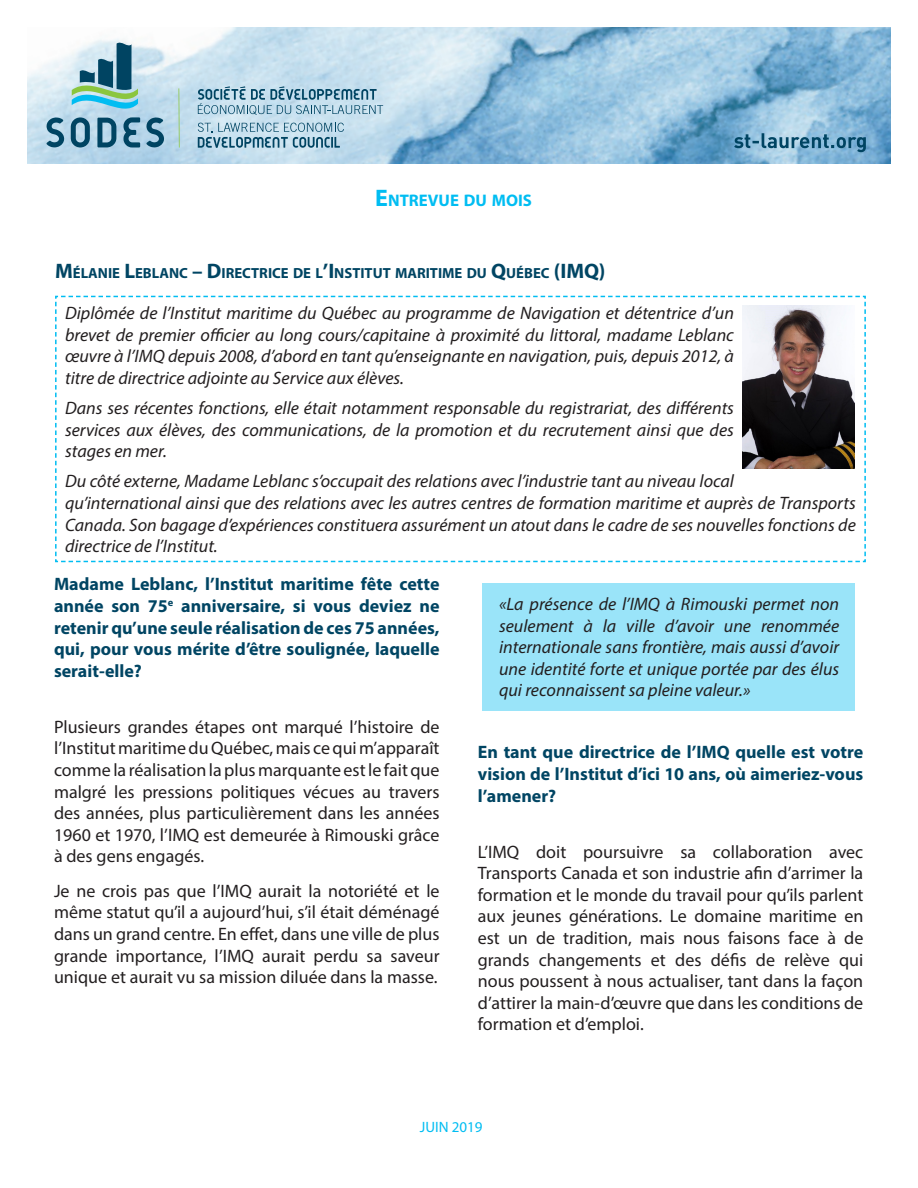
<style>
.page{position:relative;width:918px;height:1188px;background:#fff}
.page>*{position:absolute;margin:0;border:0;box-sizing:border-box;transform-origin:0 0}
.t1{font:italic 18px/21.6px "Myriad Pro";color:#231f20;text-align:justify}
.t2{font:18px/21.6px "Myriad Pro";color:#231f20;text-align:justify}
.t3{font:700 18px/21.6px "Myriad Pro";color:#004563;text-align:justify}
.t4{font:700 16.8px "Myriad Pro";color:#00bdf2}
.t5{font:15px "Myriad Pro";color:#00bdf2}
.t6{font:700 14.7px "Myriad Pro";color:#004563}
.s1{font-size:24px}
.s2{font-size:21px}
.s3{font-size:17.85px}
</style>
<div class="page">
<img style="left:27px;top:27px;width:864px;height:136px">
<svg style="left:47px;top:117px;width:17px;height:30px"></svg>
<svg style="left:146px;top:117px;width:18px;height:30px"></svg>
<svg style="left:71px;top:40px;width:69px;height:108px;background:#81afbd"></svg>
<hr style="left:178px;top:88px;width:2px;height:60px;background:#8bc63e">
<svg style="left:198px;top:86px;width:185px;height:29px;background:#99bcce"></svg>
<svg style="left:198px;top:123px;width:146px;height:25px;background:#94b8ca"></svg>
<svg style="left:734px;top:133px;width:132px;height:19px;background:#6a9dba"></svg>
<svg style="left:55px;top:295px;width:811px;height:268px"></svg>
<img style="left:743px;top:306px;width:111px;height:163px">
<div style="left:482px;top:584px;width:372px;height:127px;background:#9ae4f9"></div>
<p class="t4" style="left:375px;top:189px;width:158px"><span class="s1">E</span>NTREVUE DU MOIS</p>
<p class="t6" style="left:55px;top:264px;width:552px"><span class="s2">M</span>ÉLANIE <span class="s2">L</span>EBLANC <span class="s2">– D</span>IRECTRICE DE L<span class="s2">’I</span> NSTITUT MARITIME DU <span class="s2">Q</span>UÉBEC <span class="s2">(IMQ)</span></p>
<p class="t1" style="left:65px;top:302px;width:670px">Diplômée de l’Institut maritime du Québec au programme de Navigation et détentrice d’un brevet de premier officier au long cours/capitaine à proximité du littoral, madame Leblanc œuvre à l’IMQ depuis 2008, d’abord en tant qu’enseignante en navigation, puis, depuis 2012, à titre de directrice adjointe au Service aux élèves.</p>
<p class="t1" style="left:65px;top:397px;width:670px">Dans ses récentes fonctions, elle était notamment responsable du registrariat, des différents services aux élèves, des communications, de la promotion et du recrutement ainsi que des stages en mer.</p>
<p class="t1" style="left:65px;top:470px;width:792px;text-align:left">Du côté externe, Madame Leblanc s’occupait des relations avec l’industrie tant au niveau local<br>qu’international ainsi que des relations avec les autres centres de formation maritime et auprès de Transports Canada. Son bagage d’expériences constituera assurément un atout dans le cadre de ses nouvelles fonctions de directrice de l’Institut.</p>
<p class="t3" style="left:54px;top:573px;width:387px">Madame Leblanc, l’Institut maritime fête cette année son 75<sup>e</sup> anniversaire, si vous deviez ne retenir qu’une seule réalisation de ces 75 années, qui, pour vous mérite d’être soulignée, laquelle serait-elle?</p>
<p class="t1" style="left:499px;top:593px;width:342px">«La présence de l’IMQ à Rimouski permet non seulement à la ville d’avoir une renommée internationale sans frontière, mais aussi d’avoir une identité forte et unique portée par des élus qui reconnaissent sa pleine valeur.<span class="s3">»</span></p>
<p class="t2" style="left:54px;top:716px;width:387px">Plusieurs grandes étapes ont marqué l’histoire de l’Institut maritime du Québec, mais ce qui m’apparaît comme la réalisation la plus marquante est le fait que malgré les pressions politiques vécues au travers des années, plus particulièrement dans les années 1960 et 1970, l’IMQ est demeurée à Rimouski grâce à des gens engagés.</p>
<p class="t2" style="left:54px;top:880px;width:387px">Je ne crois pas que l’IMQ aurait la notoriété et le même statut qu’il a aujourd’hui, s’il était déménagé dans un grand centre. En effet, dans une ville de plus grande importance, l’IMQ aurait perdu sa saveur unique et aurait vu sa mission diluée dans la masse.</p>
<p class="t3" style="left:478px;top:741px;width:387px">En tant que directrice de l’IMQ quelle est votre vision de l’Institut d’ici 10 ans, où aimeriez-vous l’amener?</p>
<p class="t2" style="left:478px;top:840px;width:387px">L’IMQ doit poursuivre sa collaboration avec Transports Canada et son industrie afin d’arrimer la formation et le monde du travail pour qu’ils parlent aux jeunes générations. Le domaine maritime en est un de tradition, mais nous faisons face à de grands changements et des défis de relève qui nous poussent à nous actualiser, tant dans la façon d’attirer la main-d’œuvre que dans les conditions de formation et d’emploi.</p>
<p class="t5" style="left:420px;top:1118px;width:64px">JUIN 2019</p>
</div>
